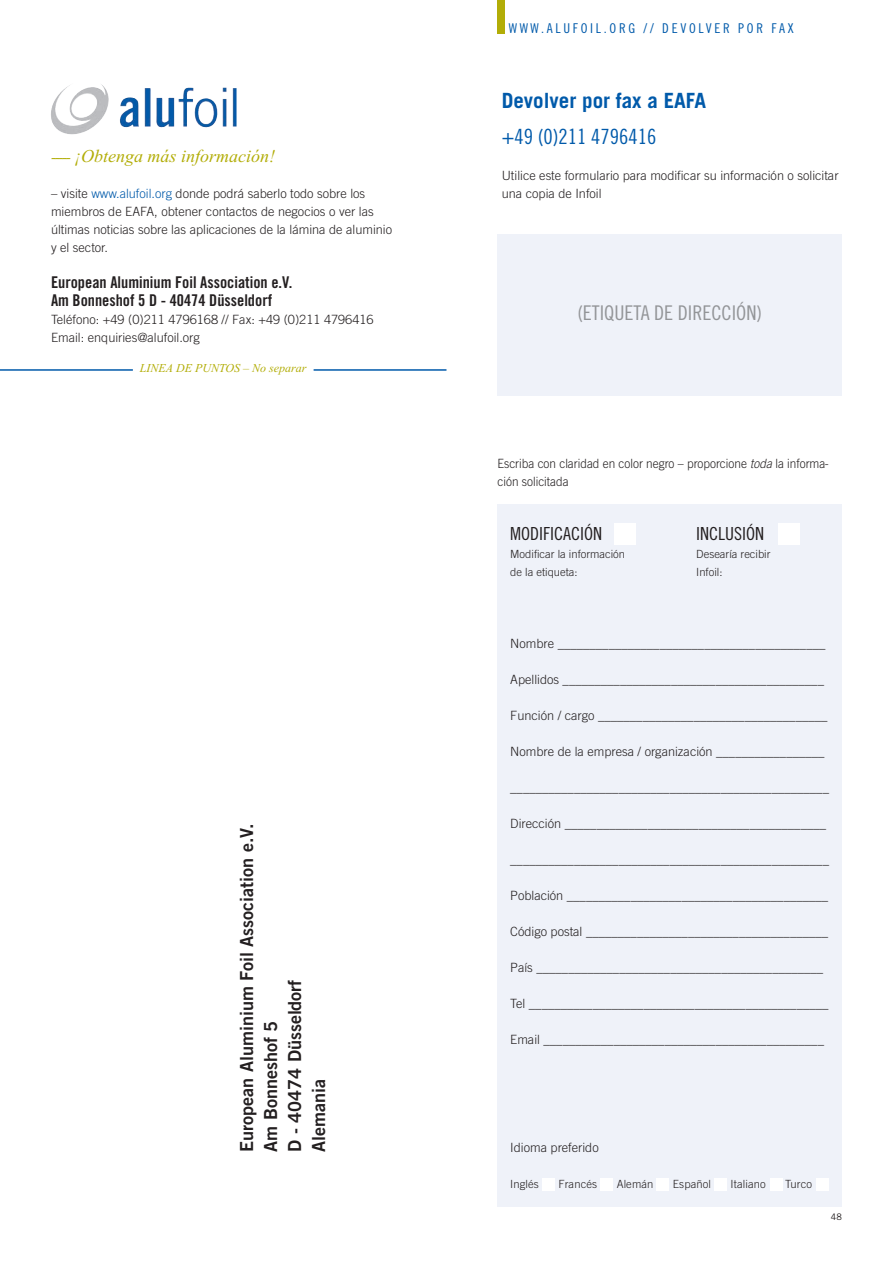
<style>
.page{position:relative;width:893px;height:1263px;background:#fff}
.page>*{position:absolute;margin:0;border:0;box-sizing:border-box;transform-origin:0 0}
.t1{font:700 21px "Trade Gothic";color:#015aaa}
.t2{font:21px "Trade Gothic Cond Eighteen";color:#015aaa}
.t3{font:20.25px "Trade Gothic Cond Eighteen";color:#939598}
.t4{font:18px/24px "Trade Gothic Bold Two";color:#231f20}
.t5{font:italic 18px "Times New Roman";color:#b2ad07}
.t6{font:18px "Trade Gothic Cond Eighteen";color:#231f20}
.t7{font:16.2px/18px "Trade Gothic Bold Cond Twenty";color:#231f20}
.t8{font:13.5px "Trade Gothic Cond Eighteen";letter-spacing:.2em;color:#015aaa}
.t9{font:300 12.75px/18px "Trade Gothic";color:#231f20}
.t10{font:300 12.75px/18px "Trade Gothic";color:#231f20;scale:.93 1}
.t11{font:italic 12px "Times New Roman";color:#b2ad07}
.t12{font:300 11.25px/18px "Trade Gothic";color:#231f20}
.t13{font:9px "Trade Gothic";color:#231f20}
.s1{font-size:15.75px}
.s2{color:#015aaa}
.s3{font-style:italic}
</style>
<div class="page">
<hr style="left:0;top:369px;width:133px;height:2px;background:#015aaa">
<hr style="left:314px;top:369px;width:132px;height:2px;background:#015aaa">
<img style="left:51px;top:84px;width:100px;height:51px">
<div style="left:497px;top:504px;width:345px;height:702px;background:#eff2f9"></div>
<div style="left:497px;top:234px;width:345px;height:161px;background:#eff2f9"></div>
<div style="left:497px;top:0;width:8px;height:34px;background:#b2ad07"></div>
<div style="left:614px;top:524px;width:21px;height:21px;background:#fff"></div>
<div style="left:778px;top:524px;width:21px;height:21px;background:#fff"></div>
<div style="left:542px;top:1178px;width:13px;height:13px;background:#fff"></div>
<div style="left:600px;top:1178px;width:13px;height:13px;background:#fff"></div>
<div style="left:656px;top:1178px;width:13px;height:13px;background:#fff"></div>
<div style="left:714px;top:1178px;width:13px;height:13px;background:#fff"></div>
<div style="left:770px;top:1178px;width:12px;height:13px;background:#fff"></div>
<div style="left:816px;top:1178px;width:13px;height:13px;background:#fff"></div>
<h3 class="t5" style="left:51px;top:145px;width:226px"><span class="s1">-----</span> ¡Obtenga más información!</h3>
<p class="t9" style="left:51px;top:186px;width:343px">– visite <span class="s2">www.alufoil.org</span> donde podrá saberlo todo sobre los miembros de EAFA, obtener contactos de negocios o ver las últimas noticias sobre las aplicaciones de la lámina de aluminio y el sector.</p>
<p class="t7" style="left:51px;top:275px;width:243px">European Aluminium Foil Association e.V.<br>Am Bonneshof 5 D - 40474 Düsseldorf</p>
<p class="t9" style="left:51px;top:312px;width:324px">Teléfono: +49 (0)211 4796168 // Fax: +49 (0)211 4796416<br>Email: enquiries@alufoil.org</p>
<p class="t11" style="left:140px;top:361px;width:168px">LINEA DE PUNTOS – No separar</p>
<h3 class="t4" style="left:236px;top:1152px;width:329px;rotate:-90deg">European Aluminium Foil Association e.V.<br>Am Bonneshof 5<br>D - 40474 Düsseldorf<br>Alemania</h3>
<p class="t8" style="left:509px;top:23px;width:286px">WWW.ALUFOIL.ORG // DEVOLVER POR FAX</p>
<h1 class="t1" style="left:502px;top:93px;width:206px">Devolver por fax a EAFA</h1>
<h1 class="t2" style="left:502px;top:129px;width:156px">+49 (0)211 4796416</h1>
<p class="t9" style="left:502px;top:168px;width:338px">Utilice este formulario para modificar su información o solicitar una copia de Infoil</p>
<h2 class="t3" style="left:577px;top:306px;width:186px">(ETIQUETA DE DIRECCIÓN)</h2>
<p class="t10" style="left:497px;top:456px;width:358px">Escriba con claridad en color negro – proporcione <span class="s3">toda</span> la informa&shy;ción solicitada</p>
<h3 class="t6" style="left:510px;top:527px;width:93px">MODIFICACIÓN</h3>
<p class="t12" style="left:510px;top:546px;width:116px">Modificar la información de la etiqueta:</p>
<h3 class="t6" style="left:696px;top:527px;width:69px">INCLUSIÓN</h3>
<p class="t12" style="left:696px;top:546px;width:76px">Desearía recibir<br>Infoil:</p>
<p class="t9" style="left:510px;top:636px;width:317px">Nombre __________________________________________</p>
<p class="t9" style="left:510px;top:672px;width:315px">Apellidos _________________________________________</p>
<p class="t9" style="left:510px;top:708px;width:319px">Función / cargo ____________________________________</p>
<p class="t9" style="left:510px;top:744px;width:316px">Nombre de la empresa / organización _________________</p>
<p class="t9" style="left:510px;top:780px;width:320px">__________________________________________________</p>
<p class="t9" style="left:510px;top:816px;width:317px">Dirección _________________________________________</p>
<p class="t9" style="left:510px;top:852px;width:320px">__________________________________________________</p>
<p class="t9" style="left:510px;top:888px;width:319px">Población _________________________________________</p>
<p class="t9" style="left:510px;top:924px;width:319px">Código postal ______________________________________</p>
<p class="t9" style="left:510px;top:960px;width:315px">País _____________________________________________</p>
<p class="t9" style="left:510px;top:996px;width:320px">Tel _______________________________________________</p>
<p class="t9" style="left:510px;top:1032px;width:315px">Email ____________________________________________</p>
<p class="t9" style="left:510px;top:1140px;width:90px">Idioma preferido</p>
<p class="t12" style="left:510px;top:1176px;width:30px">Inglés</p>
<p class="t12" style="left:558px;top:1176px;width:40px">Francés</p>
<p class="t12" style="left:617px;top:1176px;width:38px">Alemán</p>
<p class="t12" style="left:673px;top:1176px;width:40px">Español</p>
<p class="t12" style="left:731px;top:1176px;width:37px">Italiano</p>
<p class="t12" style="left:785px;top:1176px;width:28px">Turco</p>
<p class="t13" style="left:831px;top:1214px;width:12px">48</p>
</div>
